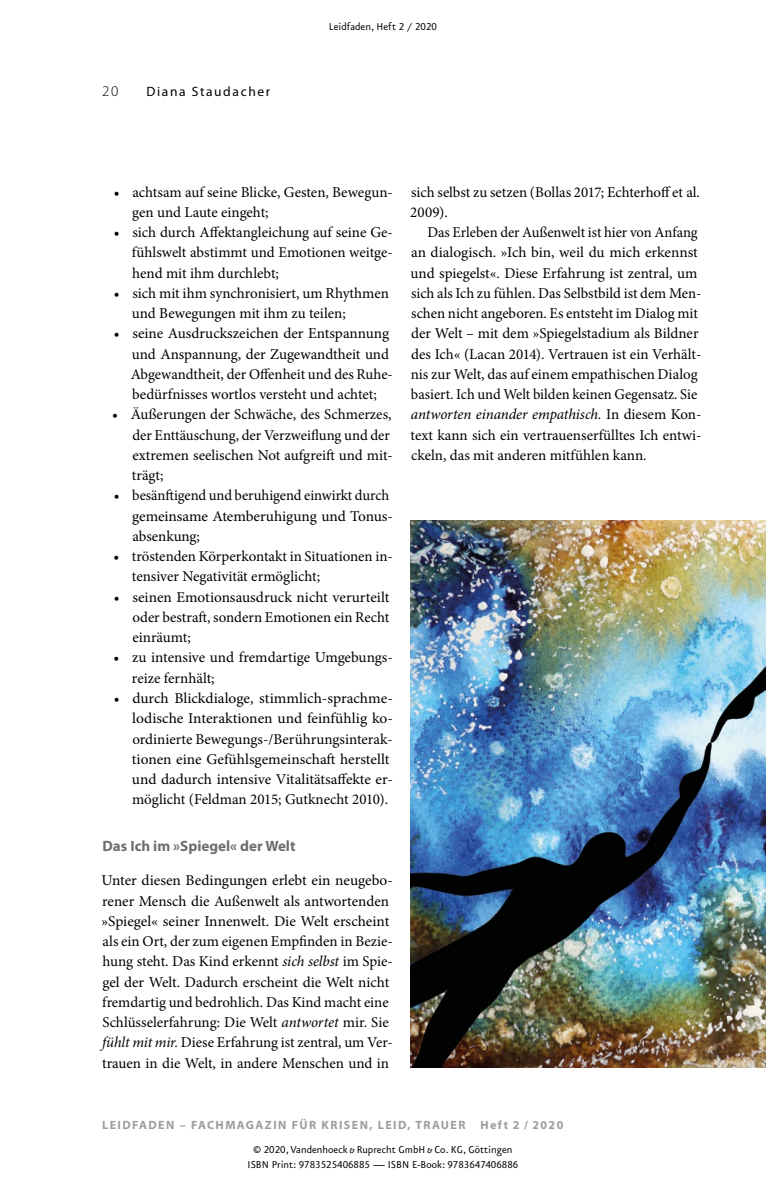
<style>
.page{position:relative;width:766px;height:1191px;background:#fff}
.page>*{position:absolute;margin:0;border:0;box-sizing:border-box;transform-origin:0 0}
.Haupttext_mit_Einzug{font:15px/20.2px "Minion Pro";color:#000}
.Haupttext{font:15px/20.2px "Minion Pro";color:#000}
.Zwischenueberschrift{font:700 15px "Myriad Pro";color:#706f6f}
.t1{font:300 15px "Myriad Pro";color:#000}
.t2{font:13.5px "Myriad Pro";letter-spacing:.12em;color:#000}
.t3{font:12px/15px "VR Eureka Sans";color:#000;text-align:center}
.t4{font:700 12px "Myriad Pro";letter-spacing:.12em;color:#9d9d9c}
.s1{font-style:italic}
</style>
<div class="page">
<img style="left:410px;top:520px;width:355px;height:547px">
<p class="t1" style="left:102px;top:82px;width:18px">20</p>
<p class="t2" style="left:146px;top:83px;width:125px">Diana Staudacher</p>
<p class="t3" style="left:329px;top:20px;width:110px">Leidfaden, Heft 2 / 2020</p>
<p class="Haupttext_mit_Einzug" style="left:132px;top:182px;width:262px;text-indent:-18px">• achtsam auf seine Blicke, Gesten, Bewegun&shy;gen und Laute eingeht;</p>
<p class="Haupttext_mit_Einzug" style="left:132px;top:222px;width:262px;text-align:justify;text-indent:-18px">• sich durch Affektangleichung auf seine Ge&shy;fühlswelt abstimmt und Emotionen weitge&shy;hend mit ihm durchlebt;</p>
<p class="Haupttext_mit_Einzug" style="left:132px;top:283px;width:259px;text-indent:-18px">• sich mit ihm synchronisiert, um Rhythmen und Bewegungen mit ihm zu teilen;</p>
<p class="Haupttext_mit_Einzug" style="left:131px;top:323px;width:262px;text-indent:-17px">• seine Ausdruckszeichen der Entspannung und Anspannung, der Zugewandtheit und Abgewandtheit, der Offenheit und des Ruhe&shy;bedürfnisses wortlos versteht und achtet;</p>
<p class="Haupttext_mit_Einzug" style="left:132px;top:404px;width:262px;text-indent:-20px">• Äußerungen der Schwäche, des Schmerzes, der Enttäuschung, der Verzweiflung und der extremen seelischen Not aufgreift und mit&shy;trägt;</p>
<p class="Haupttext_mit_Einzug" style="left:132px;top:485px;width:262px;text-indent:-19px">• besänftigend und beruhigend einwirkt durch gemeinsame Atemberuhigung und Tonus&shy;absenkung;</p>
<p class="Haupttext_mit_Einzug" style="left:132px;top:546px;width:262px;text-indent:-19px">• tröstenden Körperkontakt in Situationen in&shy;tensiver Negativität ermöglicht;</p>
<p class="Haupttext_mit_Einzug" style="left:132px;top:587px;width:258px;text-align:justify;text-indent:-19px">• seinen Emotionsausdruck nicht verurteilt oder bestraft, sondern Emotionen ein Recht einräumt;</p>
<p class="Haupttext_mit_Einzug" style="left:132px;top:647px;width:262px;text-indent:-18px">• zu intensive und fremdartige Umgebungs&shy;reize fernhält;</p>
<p class="Haupttext_mit_Einzug" style="left:132px;top:688px;width:262px;text-indent:-18px">• durch Blickdialoge, stimmlich-sprachme&shy;lodische Interaktionen und feinfühlig ko&shy;ordinierte Bewegungs-/Berührungsinterak&shy;tionen eine Gefühlsgemeinschaft herstellt und dadurch intensive Vitalitätsaffekte er&shy;möglicht (Feldman 2015; Gutknecht 2010).</p>
<p class="Zwischenueberschrift" style="left:102px;top:836px;width:194px">Das Ich im »Spiegel« der Welt</p>
<p class="Haupttext" style="left:101px;top:870px;width:293px">Unter diesen Bedingungen erlebt ein neugebo&shy;rener Mensch die Außenwelt als antwortenden »Spiegel« seiner Innenwelt. Die Welt erscheint als ein Ort, der zum eigenen Empfinden in Bezie&shy;hung steht. Das Kind erkennt <span class="s1">sich selbst</span> im Spie&shy;gel der Welt. Dadurch erscheint die Welt nicht fremdartig und bedrohlich. Das Kind macht eine Schlüsselerfahrung: Die Welt <span class="s1">antwortet</span> mir. Sie <span class="s1">fühlt mit mir.</span> Diese Erfahrung ist zentral, um Ver&shy;trauen in die Welt, in andere Menschen und in</p>
<p class="Haupttext" style="left:410px;top:182px;width:291px">sich selbst zu setzen (Bollas 2017; Echterhoff et al.<br>2009).</p>
<p class="Haupttext_mit_Einzug" style="left:410px;top:222px;width:292px;text-indent:17px">Das Erleben der Außenwelt ist hier von Anfang an dialogisch. »Ich bin, weil du mich erkennst und spiegelst«. Diese Erfahrung ist zentral, um sich als Ich zu fühlen. Das Selbstbild ist dem Men&shy;schen nicht angeboren. Es entsteht im Dialog mit der Welt – mit dem »Spiegelstadium als Bildner des Ich« (Lacan 2014). Vertrauen ist ein Verhält&shy;nis zur Welt, das auf einem empathischen Dialog basiert. Ich und Welt bilden keinen Gegensatz. Sie <span class="s1">antworten einander empathisch.</span> In diesem Kon&shy;text kann sich ein vertrauenserfülltes Ich entwi&shy;ckeln, das mit anderen mitfühlen kann.</p>
<p class="t4" style="left:102px;top:1117px;width:462px">LEIDFADEN – FACHMAGAZIN FÜR KRISEN, LEID, TRAUER Heft 2 / 2020</p>
<p class="t3" style="left:247px;top:1142px;width:272px">© 2020, Vandenhoeck &amp; Ruprecht GmbH &amp; Co. KG, Göttingen<br>ISBN Print: 9783525406885 — ISBN E-Book: 9783647406886</p>
</div>
